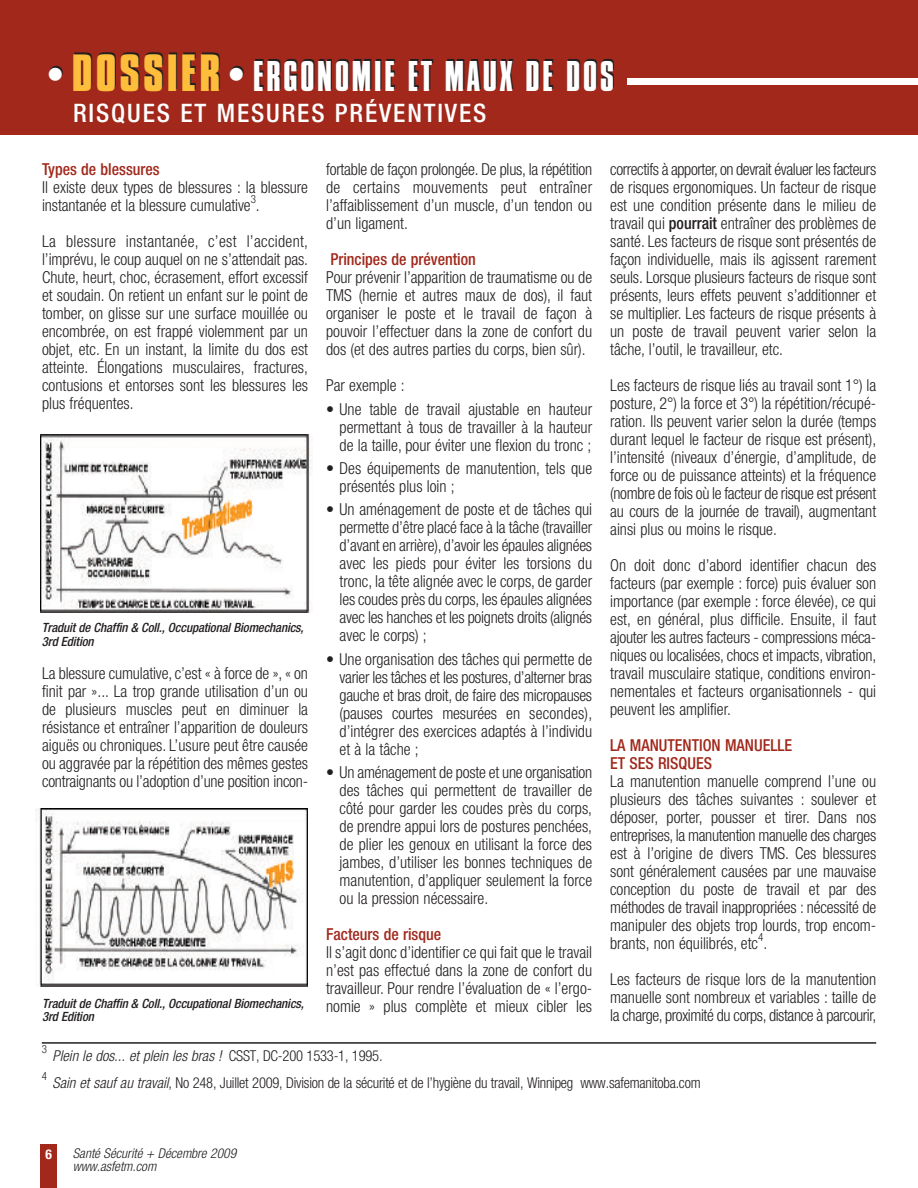
<style>
.page{position:relative;width:918px;height:1188px;background:#fff}
.page>*{position:absolute;margin:0;border:0;box-sizing:border-box;transform-origin:0 0}
.t1{font:45px "Compacta Plain";letter-spacing:.05em;color:#fff}
.t2{font:500 condensed 25.5px "Helvetica Neue";letter-spacing:.07em;color:#fff}
.t3{font:300 condensed 16.5px/18px "Helvetica Neue";color:#231f20;text-align:justify}
.t4{font:500 condensed 16.5px/18px "Helvetica Neue";color:#a1281b}
.t5{font:300 condensed 15px "Helvetica Neue";letter-spacing:-.015em;color:#231f20}
.t6{font:italic 300 condensed 15px "Helvetica Neue";color:#231f20}
.t7{font:italic 300 condensed 13.5px/13.5px "Helvetica Neue";color:#231f20}
.t8{font:700 condensed 13.5px "Helvetica Neue";color:#fff}
.t9{font:italic 500 condensed 12.75px/13.5px "Helvetica Neue";letter-spacing:-.01em;color:#231f20}
.t10{font:300 condensed 11.25px "Helvetica Neue";color:#231f20}
.s1{font-family:"Compacta BT";font-weight:700}
.s2{font-family:"Compacta BT";font-weight:700;color:#febd3b}
.s3{font-style:normal}
.s4{font-weight:500}
.s5{font-style:italic}
</style>
<div class="page">
<div style="left:41px;top:1145px;width:16px;height:43px;background:#a1281b"></div>
<div style="left:0;top:0;width:918px;height:135px;background:#a1281b"></div>
<div style="left:628px;top:79px;width:290px;height:6px;background:#fff"></div>
<hr style="left:42px;top:1042px;width:834px;height:2px;background:#231f20">
<img style="left:41px;top:434px;width:272px;height:178px">
<img style="left:35px;top:809px;width:273px;height:177px">
<h1 class="t1" style="left:42px;top:61px;width:574px"><span class="s1">•</span><span class="s2">DOSSIER</span><span class="s1">•</span>ERGONOMIE ET MAUX DE DOS</h1>
<h2 class="t2" style="left:73px;top:104px;width:415px">RISQUES ET MESURES PRÉVENTIVES</h2>
<p class="t4" style="left:42px;top:162px;width:119px">Types de blessures</p>
<p class="t3" style="left:42px;top:180px;width:268px">Il existe deux types de blessures : la blessure instantanée et la blessure cumulative .</p>
<p class="t10" style="left:251px;top:195px;width:7px">3</p>
<p class="t3" style="left:42px;top:234px;width:268px">La blessure instantanée, c’est l’accident, l’imprévu, le coup auquel on ne s’attendait pas.<br>Chute, heurt, choc, écrasement, effort excessif et soudain. On retient un enfant sur le point de tomber, on glisse sur une surface mouillée ou encombrée, on est frappé violemment par un objet, etc. En un instant, la limite du dos est atteinte. Élongations musculaires, fractures, contusions et entorses sont les blessures les plus fréquentes.</p>
<p class="t9" style="left:42px;top:622px;width:263px">Traduit de Chaffin &amp; Coll., Occupational Biomechanics,<br>3rd Edition</p>
<p class="t3" style="left:42px;top:666px;width:268px">La blessure cumulative, c’est « à force de », « on finit par »... La trop grande utilisation d’un ou de plusieurs muscles peut en diminuer la résistance et entraîner l’apparition de douleurs aiguës ou chroniques. L’usure peut être causée ou aggravée par la répétition des mêmes gestes contraignants ou l’adoption d’une position incon-</p>
<p class="t9" style="left:42px;top:997px;width:263px">Traduit de Chaffin &amp; Coll., Occupational Biomechanics,<br>3rd Edition</p>
<p class="t3" style="left:326px;top:162px;width:268px">fortable de façon prolongée. De plus, la répétition de certains mouvements peut entraîner l’affaiblissement d’un muscle, d’un tendon ou d’un ligament.</p>
<p class="t4" style="left:330px;top:252px;width:147px">Principes de prévention</p>
<p class="t3" style="left:326px;top:270px;width:268px">Pour prévenir l’apparition de traumatisme ou de TMS (hernie et autres maux de dos), il faut organiser le poste et le travail de façon à pouvoir l’effectuer dans la zone de confort du dos (et des autres parties du corps, bien sûr).</p>
<p class="t3" style="left:326px;top:378px;width:80px">Par exemple :</p>
<p class="t3" style="left:340px;top:401px;width:254px;text-indent:-13px">• Une table de travail ajustable en hauteur permettant à tous de travailler à la hauteur de la taille, pour éviter une flexion du tronc ;</p>
<p class="t3" style="left:340px;top:461px;width:254px;text-indent:-13px">• Des équipements de manutention, tels que présentés plus loin ;</p>
<p class="t3" style="left:340px;top:502px;width:254px;text-indent:-13px">• Un aménagement de poste et de tâches qui permette d’être placé face à la tâche (travailler d’avant en arrière), d’avoir les épaules alignées avec les pieds pour éviter les torsions du tronc, la tête alignée avec le corps, de garder les coudes près du corps, les épaules alignées avec les hanches et les poignets droits (alignés avec le corps) ;</p>
<p class="t3" style="left:340px;top:651px;width:254px;text-indent:-13px">• Une organisation des tâches qui permette de varier les tâches et les postures, d’alterner bras gauche et bras droit, de faire des micropauses (pauses courtes mesurées en secondes), d’intégrer des exercices adaptés à l’individu et à la tâche ;</p>
<p class="t3" style="left:340px;top:765px;width:254px;text-indent:-13px">• Un aménagement de poste et une organisation des tâches qui permettent de travailler de côté pour garder les coudes près du corps, de prendre appui lors de postures penchées, de plier les genoux en utilisant la force des jambes, d’utiliser les bonnes techniques de manutention, d’appliquer seulement la force ou la pression nécessaire.</p>
<p class="t4" style="left:326px;top:927px;width:117px">Facteurs de risque</p>
<p class="t3" style="left:326px;top:945px;width:268px">Il s’agit donc d’identifier ce qui fait que le travail n’est pas effectué dans la zone de confort du travailleur. Pour rendre l’évaluation de « l’ergo&shy;nomie » plus complète et mieux cibler les</p>
<p class="t10" style="left:42px;top:1045px;width:7px">3</p>
<p class="t6" style="left:53px;top:1050px;width:331px">Plein le dos... et plein les bras ! <span class="s3">CSST, DC-200 1533-1, 1995.</span></p>
<p class="t3" style="left:610px;top:162px;width:268px">correctifs à apporter, on devrait évaluer les facteurs de risques ergonomiques. Un facteur de risque est une condition présente dans le milieu de travail qui <span class="s4">pourrait</span> entraîner des problèmes de santé. Les facteurs de risque sont présentés de façon individuelle, mais ils agissent rarement seuls. Lorsque plusieurs facteurs de risque sont présents, leurs effets peuvent s’additionner et se multiplier. Les facteurs de risque présents à un poste de travail peuvent varier selon la tâche, l’outil, le travailleur, etc.</p>
<p class="t3" style="left:610px;top:378px;width:268px">Les facteurs de risque liés au travail sont 1°) la posture, 2°) la force et 3°) la répétition/récupé&shy;ration. Ils peuvent varier selon la durée (temps durant lequel le facteur de risque est présent), l’intensité (niveaux d’énergie, d’amplitude, de force ou de puissance atteints) et la fréquence (nombre de fois où le facteur de risque est présent au cours de la journée de travail), augmentant ainsi plus ou moins le risque.</p>
<p class="t3" style="left:610px;top:558px;width:268px">On doit donc d’abord identifier chacun des facteurs (par exemple : force) puis évaluer son importance (par exemple : force élevée), ce qui est, en général, plus difficile. Ensuite, il faut ajouter les autres facteurs - compressions méca&shy;niques ou localisées, chocs et impacts, vibration, travail musculaire statique, conditions environ&shy;nementales et facteurs organisationnels - qui peuvent les amplifier.</p>
<p class="t4" style="left:610px;top:738px;width:184px">LA MANUTENTION MANUELLE<br>ET SES RISQUES</p>
<p class="t3" style="left:610px;top:774px;width:268px">La manutention manuelle comprend l’une ou plusieurs des tâches suivantes : soulever et déposer, porter, pousser et tirer. Dans nos entreprises, la manutention manuelle des charges est à l’origine de divers TMS. Ces blessures sont généralement causées par une mauvaise conception du poste de travail et par des méthodes de travail inappropriées : nécessité de manipuler des objets trop lourds, trop encom&shy;brants, non équilibrés, etc .</p>
<p class="t10" style="left:758px;top:933px;width:7px">4</p>
<p class="t3" style="left:610px;top:972px;width:268px">Les facteurs de risque lors de la manutention manuelle sont nombreux et variables : taille de la charge, proximité du corps, distance à parcourir,</p>
<p class="t10" style="left:42px;top:1072px;width:7px">4</p>
<p class="t5" style="left:53px;top:1078px;width:650px"><span class="s5">Sain et sauf au travail</span>, No 248, Juillet 2009, Division de la sécurité et de l’hygiène du travail, Winnipeg www.safemanitoba.com</p>
<p class="t8" style="left:45px;top:1149px;width:8px">6</p>
<p class="t7" style="left:73px;top:1147px;width:165px">Santé Sécurité + Décembre 2009 www.asfetm.com</p>
</div>
